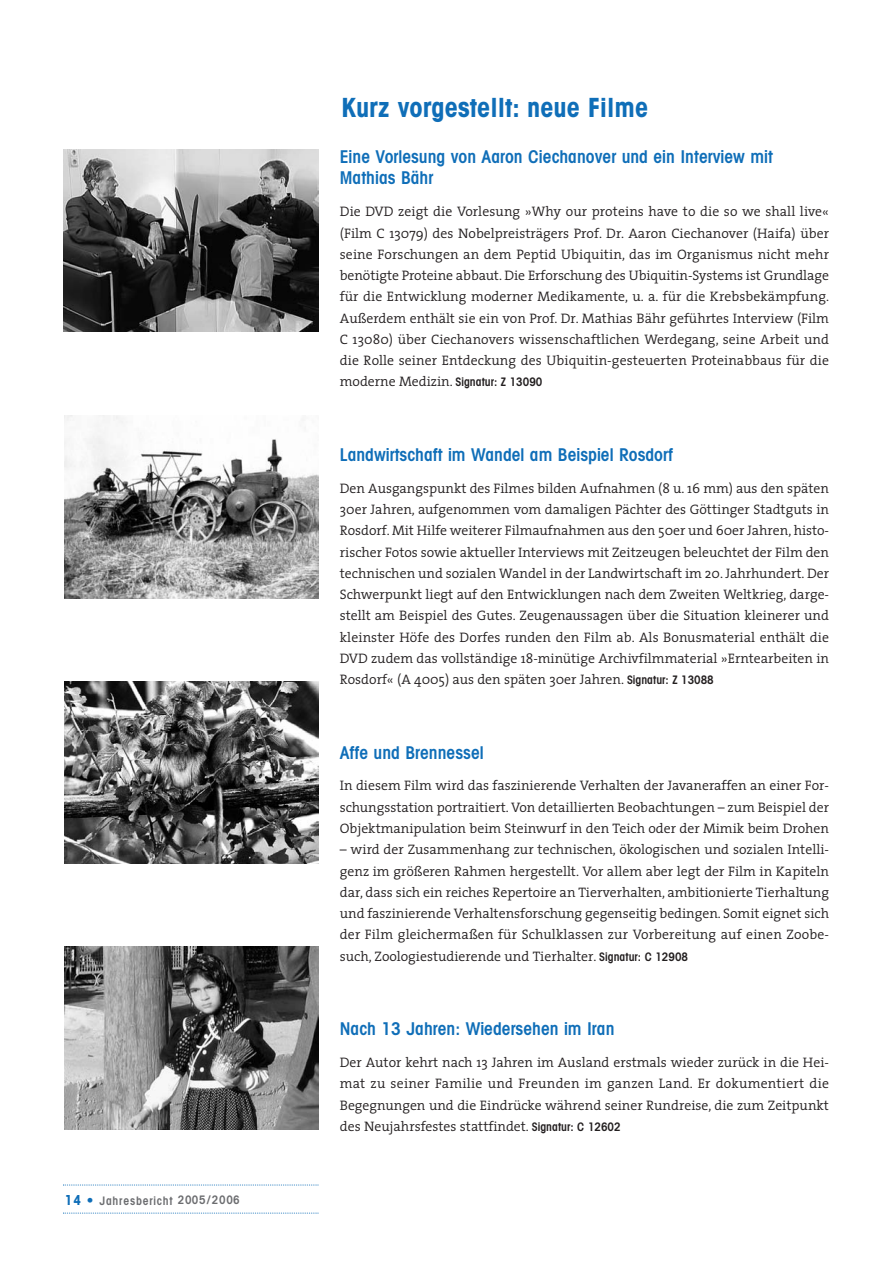
<style>
.page{position:relative;width:892px;height:1267px;background:#fff}
.page>*{position:absolute;margin:0;border:0;box-sizing:border-box;transform-origin:0 0}
.t1{font:700 condensed 26.4px "Avant Garde";color:#0f6eb8}
.t2{font:600 condensed 17.55px/21.3px "Avant Garde";color:#0f6eb8}
.t3{font:300 13.8px/21.3px "The Serif";color:#231f20;text-align:justify}
.t4{font:600 condensed 11.7px "Avant Garde";letter-spacing:.065em;color:#6c6d70}
.s1{font-weight:700;font-size:13.8px;color:#0f6eb8}
.s2{font-weight:700;font-size:13.2px;color:#0f6eb8}
.s3{font-family:"Avant Garde";font-weight:600;font-stretch:condensed;font-size:11.7px}
</style>
<div class="page">
<svg style="left:63px;top:149px;width:256px;height:1065px"></svg>
<p class="t4" style="left:65px;top:1196px;width:176px"><span class="s1">14</span> <span class="s2">•</span> Jahresbericht 2005/2006</p>
<h1 class="t1" style="left:341px;top:98px;width:308px">Kurz vorgestellt: neue Filme</h1>
<p class="t2" style="left:340px;top:148px;width:434px">Eine Vorlesung von Aaron Ciechanover und ein Interview mit<br>Mathias Bähr</p>
<p class="t3" style="left:340px;top:202px;width:491px">Die DVD zeigt die Vorlesung »Why our proteins have to die so we shall live« (Film C 13079) des Nobelpreisträgers Prof. Dr. Aaron Ciechanover (Haifa) über seine Forschungen an dem Peptid Ubiquitin, das im Organismus nicht mehr benötigte Proteine abbaut. Die Erforschung des Ubiquitin-Systems ist Grundlage für die Entwicklung moderner Medikamente, u. a. für die Krebsbekämpfung.<br>Außerdem enthält sie ein von Prof. Dr. Mathias Bähr geführtes Interview (Film C 13080) über Ciechanovers wissenschaftlichen Werdegang, seine Arbeit und die Rolle seiner Entdeckung des Ubiquitin-gesteuerten Proteinabbaus für die moderne Medizin. <span class="s3">Signatur: Z 13090</span></p>
<p class="t2" style="left:340px;top:445px;width:334px">Landwirtschaft im Wandel am Beispiel Rosdorf</p>
<p class="t3" style="left:340px;top:479px;width:491px">Den Ausgangspunkt des Filmes bilden Aufnahmen (8 u. 16 mm) aus den späten 30er Jahren, aufgenommen vom damaligen Pächter des Göttinger Stadtguts in Rosdorf. Mit Hilfe weiterer Filmaufnahmen aus den 50er und 60er Jahren, histo&shy;rischer Fotos sowie aktueller Interviews mit Zeitzeugen beleuchtet der Film den technischen und sozialen Wandel in der Landwirtschaft im 20. Jahrhundert. Der Schwerpunkt liegt auf den Entwicklungen nach dem Zweiten Weltkrieg, darge&shy;stellt am Beispiel des Gutes. Zeugenaussagen über die Situation kleinerer und kleinster Höfe des Dorfes runden den Film ab. Als Bonusmaterial enthält die DVD zudem das vollständige 18-minütige Archivfilmmaterial »Erntearbeiten in Rosdorf« (A 4005) aus den späten 30er Jahren. <span class="s3">Signatur: Z 13088</span></p>
<p class="t2" style="left:340px;top:743px;width:145px">Affe und Brennessel</p>
<p class="t3" style="left:340px;top:776px;width:490px">In diesem Film wird das faszinierende Verhalten der Javaneraffen an einer For&shy;schungsstation portraitiert. Von detaillierten Beobachtungen – zum Beispiel der Objektmanipulation beim Steinwurf in den Teich oder der Mimik beim Drohen</p>
<p class="t3" style="left:340px;top:840px;width:491px">– wird der Zusammenhang zur technischen, ökologischen und sozialen Intelli&shy;genz im größeren Rahmen hergestellt. Vor allem aber legt der Film in Kapiteln dar, dass sich ein reiches Repertoire an Tierverhalten, ambitionierte Tierhaltung und faszinierende Verhaltensforschung gegenseitig bedingen. Somit eignet sich der Film gleichermaßen für Schulklassen zur Vorbereitung auf einen Zoobe&shy;such, Zoologiestudierende und Tierhalter. <span class="s3">Signatur: C 12908</span></p>
<p class="t2" style="left:340px;top:1019px;width:276px">Nach 13 Jahren: Wiedersehen im Iran</p>
<p class="t3" style="left:340px;top:1053px;width:490px">Der Autor kehrt nach 13 Jahren im Ausland erstmals wieder zurück in die Hei&shy;mat zu seiner Familie und Freunden im ganzen Land. Er dokumentiert die Begegnungen und die Eindrücke während seiner Rundreise, die zum Zeitpunkt des Neujahrsfestes stattfindet. <span class="s3">Signatur: C 12602</span></p>
</div>
